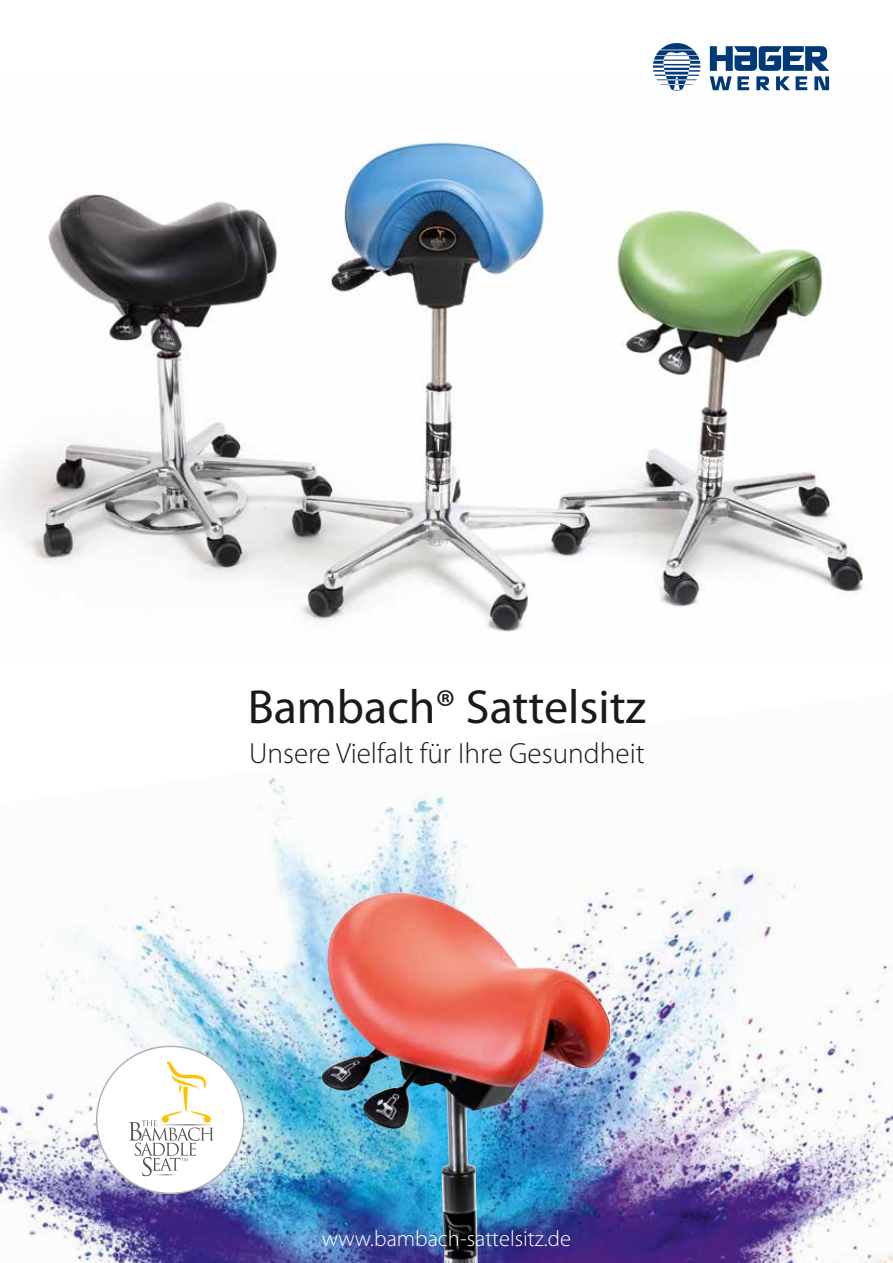
<style>
.page{position:relative;width:893px;height:1263px;background:#fff}
.page>*{position:absolute;margin:0;border:0;box-sizing:border-box;transform-origin:0 0}
.t1{font:48px "Myriad Pro";color:#1a1a18}
.t2{font:300 29.25px "Myriad Pro";color:#1a1a18}
.t3{font:300 22.5px "Myriad Pro";color:#fff}
</style>
<div class="page">
<img style="left:0;top:777px;width:893px;height:486px">
<img style="left:0;top:76px;width:863px;height:556px">
<img style="left:316px;top:893px;width:297px;height:370px">
<div style="left:97px;top:1046px;width:147px;height:147px;background:#fff;border-radius:50%"></div>
<svg style="left:129px;top:1061px;width:85px;height:115px"></svg>
<svg style="left:653px;top:43px;width:47px;height:48px"></svg>
<svg style="left:710px;top:46px;width:119px;height:44px"></svg>
<h1 class="t1" style="left:248px;top:677px;width:400px">Bambach® Sattelsitz</h1>
<p class="t2" style="left:249px;top:735px;width:397px">Unsere Vielfalt für Ihre Gesundheit</p>
<p class="t3" style="left:322px;top:1225px;width:250px">www.bambach-sattelsitz.de</p>
</div>
